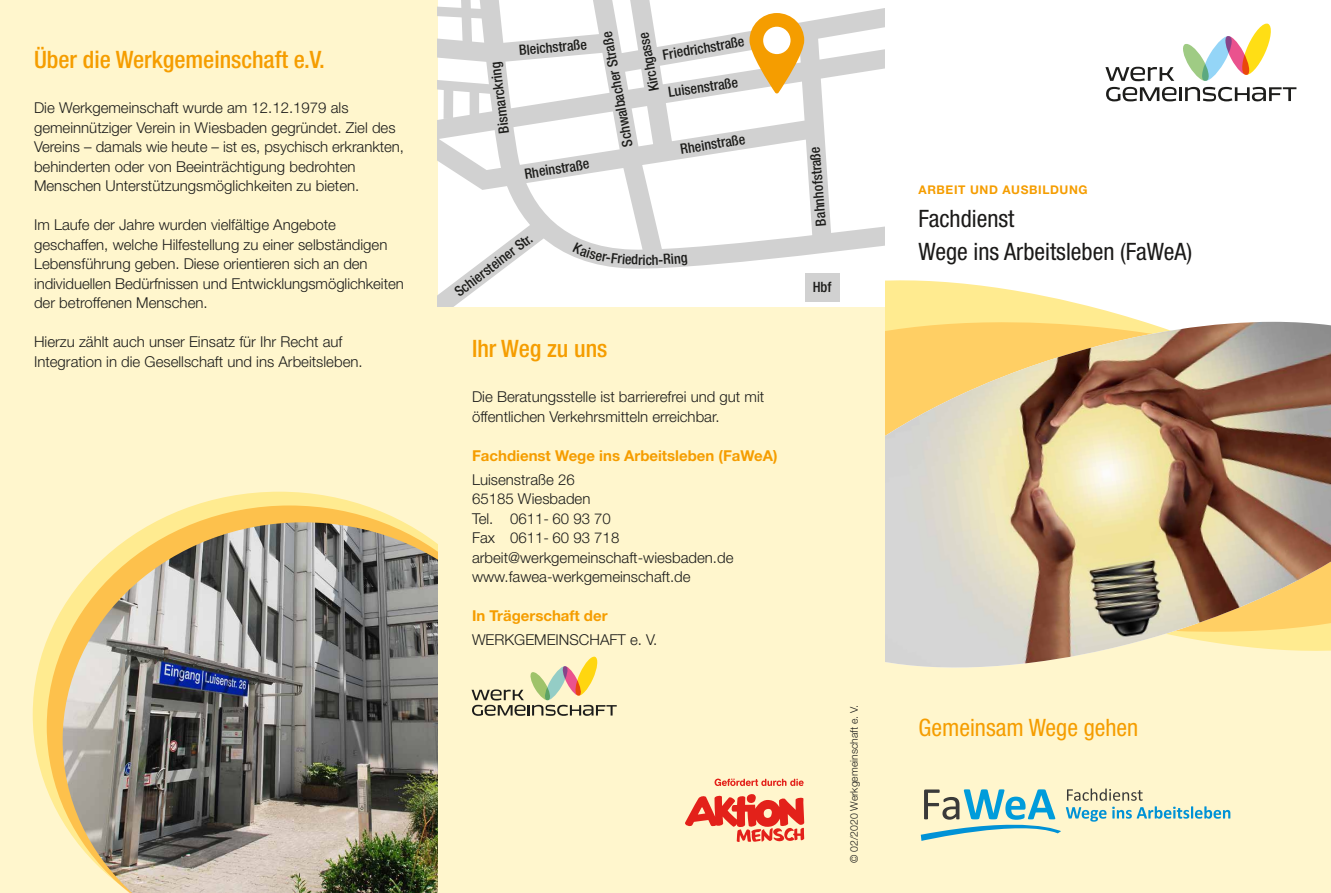
<style>
.page{position:relative;width:1331px;height:893px;background:#fff}
.page>*{position:absolute;margin:0;border:0;box-sizing:border-box;transform-origin:0 0}
.t1{font:500 condensed 24px "Helvetica Neue LT Std";color:#f59d00}
.t2{font:condensed 24px/33px "Helvetica Neue LT Std";color:#1b1a19}
.t3{font:condensed 24px "Helvetica Neue LT Std";color:#f59d00}
.t4{font:300 15px/19.5px "Helvetica Neue LT Std";color:#1d1d1b}
.t5{font:700 15px "Helvetica Neue LT Std";color:#f59d00}
.t6{font:500 condensed 14.25px "Helvetica Neue LT Std";color:#1d1d1b}
.t7{font:700 12px "Helvetica Neue LT Std";letter-spacing:.05em;color:#f59d00}
.t8{font:300 10.5px "Helvetica Neue LT Std";color:#1d1d1b}
</style>
<div class="page">
<div style="left:0;top:0;width:438px;height:893px;background:#fff6cd"></div>
<div style="left:883px;top:634px;width:448px;height:259px;background:#fff6cd"></div>
<svg style="left:885px;top:280px;width:168px;height:18px;fill:#ffeb90"></svg>
<svg style="left:884px;top:298px;width:399px;height:24px;fill:#ffeb90"></svg>
<img style="left:884px;top:322px;width:447px;height:346px">
<svg style="left:1105px;top:67px;width:69px;height:14px"></svg>
<svg style="left:1106px;top:87px;width:70px;height:14px"></svg>
<hr style="left:1179px;top:87px;width:3px;height:14px;background:#1d1d1b">
<svg style="left:1185px;top:87px;width:111px;height:15px"></svg>
<svg style="left:1183px;top:24px;width:88px;height:57px"></svg>
<svg style="left:33px;top:492px;width:330px;height:297px"></svg>
<svg style="left:47px;top:505px;width:356px;height:317px"></svg>
<img style="left:63px;top:522px;width:375px;height:371px">
<div style="left:438px;top:0;width:446px;height:893px;background:#fff6cd"></div>
<svg style="left:472px;top:657px;width:145px;height:59px"></svg>
<svg style="left:921px;top:788px;width:309px;height:53px"></svg>
<svg style="left:714px;top:778px;width:90px;height:8px"></svg>
<svg style="left:685px;top:794px;width:119px;height:48px"></svg>
<svg style="left:438px;top:0;width:446px;height:306px;background:#efedea"></svg>
<p class="t6" style="left:620px;top:148px;width:118px;rotate:-101deg">Schwalbacher Straße</p>
<p class="t6" style="left:646px;top:93px;width:62px;rotate:-101deg">Kirchgasse</p>
<p class="t6" style="left:518px;top:42px;width:70px;rotate:-5deg">Bleichstraße</p>
<p class="t6" style="left:661px;top:46px;width:84px;rotate:-9deg">Friedrichstraße</p>
<p class="t6" style="left:667px;top:83px;width:72px;rotate:-8deg">Luisenstraße</p>
<p class="t6" style="left:679px;top:140px;width:67px;rotate:-9deg">Rheinstraße</p>
<h1 class="t1" style="left:34px;top:45px;width:292px">Über die Werkgemeinschaft e.V.</h1>
<p class="t4" style="left:34px;top:98px;width:371px">Die Werkgemeinschaft wurde am 12.12.1979 als gemeinnütziger Verein in Wiesbaden gegründet. Ziel des Vereins – damals wie heute – ist es, psychisch erkrankten, behinderten oder von Beeinträchtigung bedrohten Menschen Unterstützungsmöglichkeiten zu bieten.</p>
<p class="t4" style="left:34px;top:215px;width:371px">Im Laufe der Jahre wurden vielfältige Angebote geschaffen, welche Hilfestellung zu einer selbständigen Lebensführung geben. Diese orientieren sich an den individuellen Bedürfnissen und Entwicklungsmöglichkeiten der betroffenen Menschen.</p>
<p class="t4" style="left:34px;top:332px;width:330px">Hierzu zählt auch unser Einsatz für Ihr Recht auf<br>Integration in die Gesellschaft und ins Arbeitsleben.</p>
<h1 class="t1" style="left:472px;top:334px;width:137px">Ihr Weg zu uns</h1>
<p class="t4" style="left:472px;top:387px;width:294px">Die Beratungsstelle ist barrierefrei und gut mit öffentlichen Verkehrsmitteln erreichbar.</p>
<p class="t5" style="left:472px;top:446px;width:307px">Fachdienst Wege ins Arbeitsleben (FaWeA)</p>
<p class="t4" style="left:472px;top:469px;width:263px">Luisenstraße 26<br>65185 Wiesbaden<br>Tel. 0611- 60 93 70<br>Fax 0611- 60 93 718 arbeit@werkgemeinschaft-wiesbaden.de www.fawea-werkgemeinschaft.de</p>
<p class="t5" style="left:472px;top:607px;width:137px">In Trägerschaft der</p>
<p class="t4" style="left:472px;top:630px;width:187px">WERKGEMEINSCHAFT e. V.</p>
<p class="t6" style="left:496px;top:135px;width:74px;rotate:-97deg">Bismarckring</p>
<p class="t6" style="left:523px;top:165px;width:67px;rotate:-9deg">Rheinstraße</p>
<p class="t6" style="left:451px;top:286px;width:95px;rotate:-37deg">Schiersteiner Str.</p>
<p class="t6" style="left:642px;top:251px;width:5px">i</p>
<p class="t6" style="left:813px;top:227px;width:81px;rotate:-95deg">Bahnhofstraße</p>
<p class="t6" style="left:813px;top:279px;width:20px">Hbf</p>
<p class="t8" style="left:848px;top:863px;width:160px;rotate:-90deg">© 02/2020 Werkgemeinschaft e. V.</p>
<p class="t7" style="left:918px;top:182px;width:171px">ARBEIT UND AUSBILDUNG</p>
<h1 class="t2" style="left:918px;top:202px;width:275px">Fachdienst<br>Wege ins Arbeitsleben (FaWeA)</h1>
<h1 class="t3" style="left:918px;top:713px;width:221px">Gemeinsam Wege gehen</h1>
</div>
